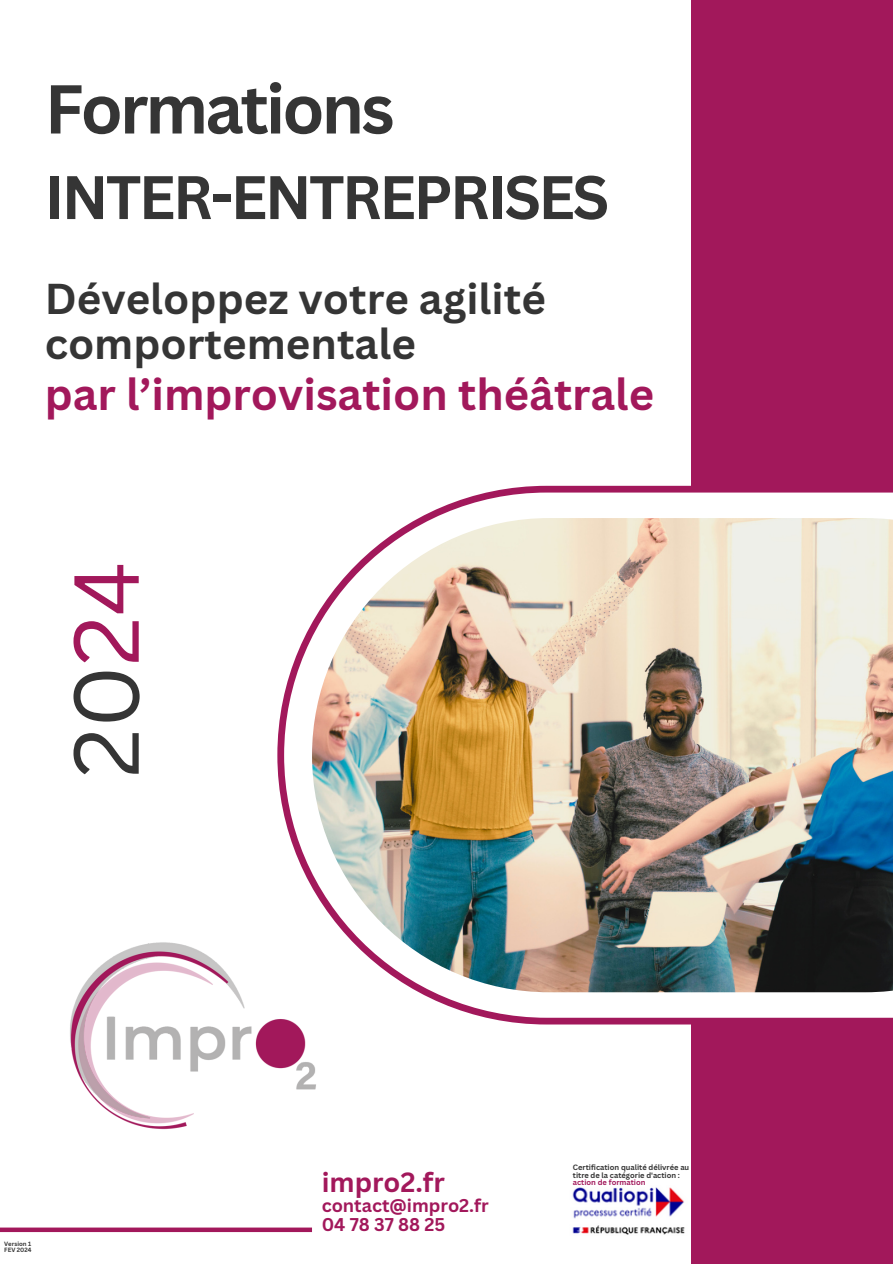
<style>
.page{position:relative;width:893px;height:1264px;background:#fff}
.page>*{position:absolute;margin:0;border:0;box-sizing:border-box;transform-origin:0 0}
.t1{font:90px "Canva Sans";color:#353535}
.t2{font:700 67.5px "Canva Sans";letter-spacing:-.045em;color:#353535}
.t3{font:700 60px "Canva Sans";letter-spacing:-.045em;color:#353535}
.t4{font:700 43.5px "Canva Sans";color:#a2185b}
.t5{font:700 42px/45px "Canva Sans";color:#353535}
.t6{font:700 27px "Canva Sans";color:#a2185b}
.t7{font:700 18px/19.2px "Canva Sans";color:#a2185b}
.t8{font:700 7.5px/7.5px "Canva Sans";color:#353535}
.t9{font:700 6px "Canva Sans";color:#353535}
.s1{color:#a2185b}
.s2{color:#a21a5c}
</style>
<div class="page">
<svg style="left:277px;top:486px;width:615px;height:538px"></svg>
<img style="left:312px;top:518px;width:580px;height:474px">
<div style="left:691px;top:0;width:201px;height:492px;background:#a2185b"></div>
<div style="left:691px;top:1018px;width:201px;height:245px;background:#a2185b"></div>
<img style="left:70px;top:928px;width:265px;height:202px">
<svg style="left:0;top:1227px;width:312px;height:4px"></svg>
<img style="left:572px;top:1187px;width:113px;height:48px">
<h2 class="t2" style="left:45px;top:61px;width:351px">Formations</h2>
<h2 class="t3" style="left:45px;top:155px;width:566px">INTER-ENTREPRISES</h2>
<p class="t5" style="left:45px;top:275px;width:502px">Développez votre agilité comportementale</p>
<p class="t4" style="left:45px;top:363px;width:611px">par l’improvisation théâtrale</p>
<p class="t1" style="left:42px;top:777px;width:217px;rotate:-90deg">20<span class="s1">24</span></p>
<h4 class="t9" style="left:4px;top:1239px;width:28px">Version 1</h4>
<h3 class="t9" style="left:4px;top:1245px;width:29px">FEV 2024</h3>
<p class="t6" style="left:322px;top:1162px;width:124px">impro2.fr</p>
<p class="t7" style="left:322px;top:1195px;width:169px">contact@impro2.fr<br>04 78 37 88 25</p>
<p class="t8" style="left:573px;top:1163px;width:118px">Certification qualité délivrée au titre de la catégorie d'action : <span class="s2">action de formation</span></p>
</div>
